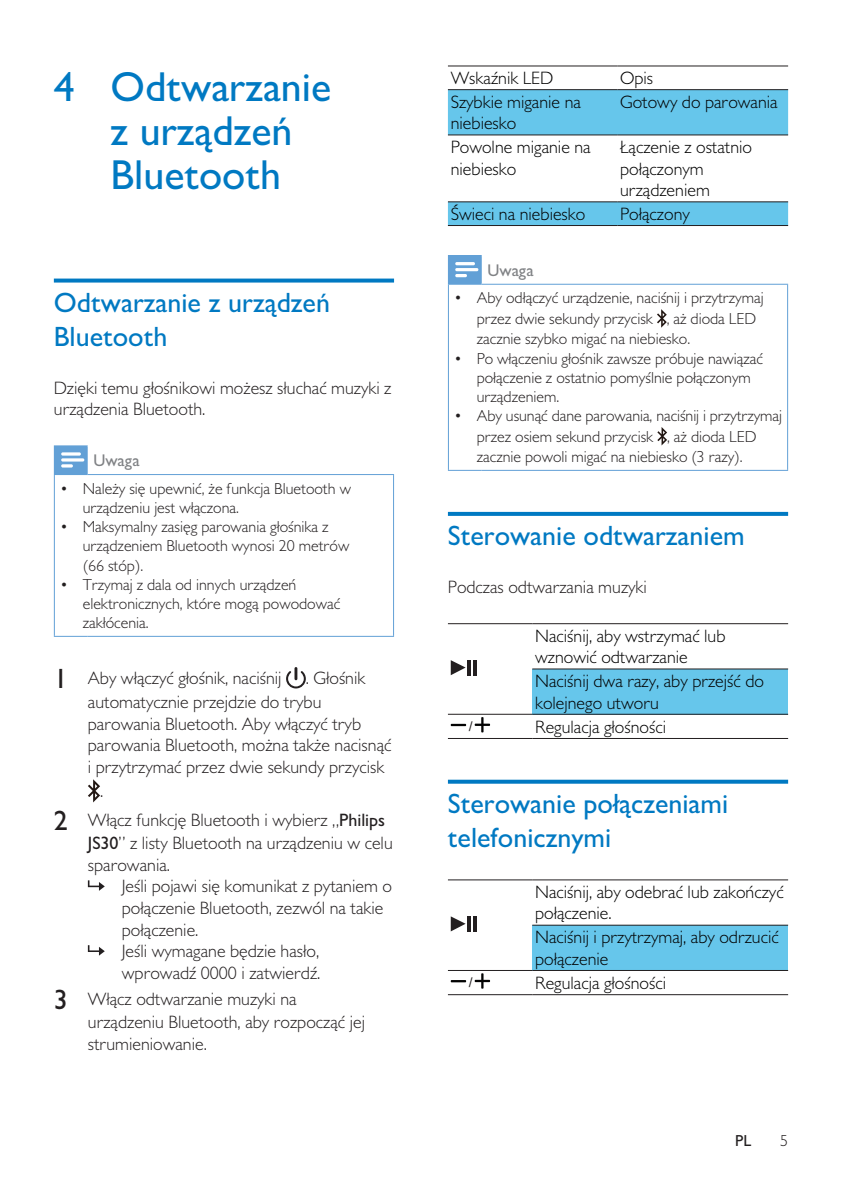
<style>
.page{position:relative;width:842px;height:1191px;background:#fff}
.page>*{position:absolute;margin:0;border:0;box-sizing:border-box;transform-origin:0 0}
.大标题{font:500 42px/44px "Gill Sans MT Pro";color:#0079c2;text-align:center}
.小标题_1{font:500 28px/33.6px "Gill Sans MT Pro";color:#0079c2}
.内文{font:300 18px/21.6px "Gill Sans MT Pro";color:#000}
.内文___tab6{font:300 18px/22.4px "Gill Sans MT Pro";color:#231f20}
.内文___L6___tab12{font:300 18px/21.6px "Gill Sans MT Pro";color:#231f20}
.内文-2{font:300 18px/21.6px "Gill Sans MT Pro";color:#231f20}
.小标题_3_note{font:500 17px "Gill Sans MT Pro";color:#808285}
.内文-1___tab4{font:300 16px/19.2px "Gill Sans MT Pro";color:#231f20}
.t1{font:500 16px "Gill Sans MT Pro";color:#231f20}
.内文number___tab6{font:500 14px "Gill Sans MT Pro";color:#231f20}
.s1{font-weight:500;font-size:28px}
.s2{font-weight:500}
</style>
<div class="page">
<svg style="left:54px;top:278px;width:340px;height:4px"></svg>
<div style="left:54px;top:446px;width:33px;height:28px;background:#62a0d6"></div>
<hr style="left:54px;top:475px;width:1px;height:161px;background:#62a0d6">
<hr style="left:393px;top:475px;width:1px;height:161px;background:#62a0d6">
<hr style="left:54px;top:445px;width:34px;height:1px;background:#62a0d6">
<hr style="left:54px;top:474px;width:33px;height:1px;background:#62a0d6">
<hr style="left:87px;top:474px;width:307px;height:1px;background:#62a0d6">
<hr style="left:54px;top:636px;width:33px;height:1px;background:#62a0d6">
<hr style="left:87px;top:636px;width:307px;height:1px;background:#62a0d6">
<svg style="left:61px;top:446px;width:27px;height:28px"></svg>
<svg style="left:286px;top:667px;width:20px;height:21px"></svg>
<svg style="left:88px;top:779px;width:12px;height:23px"></svg>
<svg style="left:88px;top:880px;width:17px;height:11px"></svg>
<svg style="left:88px;top:945px;width:17px;height:10px"></svg>
<svg style="left:448px;top:512px;width:340px;height:4px"></svg>
<svg style="left:448px;top:779px;width:340px;height:4px"></svg>
<svg style="left:448px;top:90px;width:340px;height:135px;fill:#66c6eb"></svg>
<hr style="left:448px;top:66px;width:169px;height:1px;background:#231f20">
<hr style="left:617px;top:66px;width:171px;height:1px;background:#231f20">
<hr style="left:448px;top:89px;width:169px;height:1px;background:#231f20">
<hr style="left:617px;top:89px;width:171px;height:1px;background:#231f20">
<hr style="left:448px;top:135px;width:169px;height:1px;background:#231f20">
<hr style="left:617px;top:135px;width:171px;height:1px;background:#231f20">
<hr style="left:448px;top:201px;width:169px;height:1px;background:#231f20">
<hr style="left:617px;top:201px;width:171px;height:1px;background:#231f20">
<hr style="left:448px;top:225px;width:169px;height:1px;background:#231f20">
<hr style="left:617px;top:225px;width:171px;height:1px;background:#231f20">
<div style="left:448px;top:255px;width:33px;height:29px;background:#62a0d6"></div>
<hr style="left:448px;top:285px;width:1px;height:185px;background:#62a0d6">
<hr style="left:787px;top:285px;width:1px;height:185px;background:#62a0d6">
<hr style="left:448px;top:255px;width:34px;height:1px;background:#62a0d6">
<hr style="left:448px;top:284px;width:33px;height:1px;background:#62a0d6">
<hr style="left:481px;top:284px;width:307px;height:1px;background:#62a0d6">
<hr style="left:448px;top:470px;width:33px;height:1px;background:#62a0d6">
<hr style="left:481px;top:470px;width:307px;height:1px;background:#62a0d6">
<svg style="left:455px;top:256px;width:27px;height:28px"></svg>
<svg style="left:657px;top:309px;width:10px;height:19px"></svg>
<svg style="left:657px;top:427px;width:10px;height:18px"></svg>
<div style="left:532px;top:669px;width:256px;height:45px;background:#66c6eb"></div>
<hr style="left:448px;top:623px;width:84px;height:1px;background:#231f20">
<hr style="left:532px;top:623px;width:256px;height:1px;background:#231f20">
<hr style="left:532px;top:668px;width:256px;height:1px;background:#231f20">
<hr style="left:448px;top:714px;width:84px;height:1px;background:#231f20">
<hr style="left:532px;top:714px;width:256px;height:1px;background:#231f20">
<hr style="left:448px;top:738px;width:84px;height:1px;background:#231f20">
<hr style="left:532px;top:738px;width:256px;height:1px;background:#231f20">
<hr style="left:467px;top:660px;width:3px;height:15px;background:#231f20">
<hr style="left:473px;top:660px;width:3px;height:15px;background:#231f20">
<svg style="left:451px;top:660px;width:15px;height:15px"></svg>
<svg style="left:451px;top:724px;width:15px;height:2px"></svg>
<svg style="left:475px;top:717px;width:15px;height:15px"></svg>
<div style="left:532px;top:925px;width:256px;height:45px;background:#66c6eb"></div>
<hr style="left:448px;top:879px;width:84px;height:1px;background:#231f20">
<hr style="left:532px;top:879px;width:256px;height:1px;background:#231f20">
<hr style="left:532px;top:925px;width:256px;height:1px;background:#231f20">
<hr style="left:448px;top:970px;width:84px;height:1px;background:#231f20">
<hr style="left:532px;top:970px;width:256px;height:1px;background:#231f20">
<hr style="left:448px;top:994px;width:84px;height:1px;background:#231f20">
<hr style="left:532px;top:994px;width:256px;height:1px;background:#231f20">
<hr style="left:467px;top:916px;width:3px;height:15px;background:#231f20">
<hr style="left:473px;top:916px;width:3px;height:15px;background:#231f20">
<svg style="left:451px;top:916px;width:15px;height:15px"></svg>
<svg style="left:451px;top:980px;width:15px;height:2px"></svg>
<svg style="left:475px;top:973px;width:15px;height:15px"></svg>
<p class="大标题" style="left:54px;top:64px;width:279px">4 Odtwarzanie z urządzeń<br>Bluetooth</p>
<p class="小标题_1" style="left:54px;top:285px;width:278px">Odtwarzanie z urządzeń<br>Bluetooth</p>
<p class="内文-2" style="left:54px;top:376px;width:339px">Dzięki temu głośnikowi możesz słuchać muzyki z urządzenia Bluetooth.</p>
<p class="小标题_3_note" style="left:93px;top:450px;width:48px">Uwaga</p>
<p class="内文-1___tab4" style="left:83px;top:478px;width:270px;text-indent:-23px">• Należy się upewnić, że funkcja Bluetooth w urządzeniu jest włączona.</p>
<p class="内文-1___tab4" style="left:83px;top:517px;width:268px;text-indent:-23px">• Maksymalny zasięg parowania głośnika z urządzeniem Bluetooth wynosi 20 metrów (66 stóp).</p>
<p class="内文-1___tab4" style="left:83px;top:574px;width:259px;text-indent:-23px">• Trzymaj z dala od innych urządzeń elektronicznych, które mogą powodować zakłócenia.</p>
<p class="内文___tab6" style="left:54px;top:666px;width:229px"><span class="s1">1</span> Aby włączyć głośnik, naciśnij</p>
<p class="内文___tab6" style="left:88px;top:666px;width:279px;line-height:23.6px;text-indent:218px">. Głośnik automatycznie przejdzie do trybu</p>
<p class="内文___tab6" style="left:88px;top:712px;width:305px;line-height:21.6px">parowania Bluetooth. Aby włączyć tryb parowania Bluetooth, można także nacisnąć i przytrzymać przez dwie sekundy przycisk</p>
<p class="内文___tab6" style="left:100px;top:779px;width:5px">.</p>
<p class="内文___tab6" style="left:88px;top:808px;width:306px;text-indent:-34px"><span class="s1">2</span> Włącz funkcję Bluetooth i wybierz „<span class="s2">Philips<br>JS30</span>” z listy Bluetooth na urządzeniu w celu sparowania.</p>
<p class="内文___L6___tab12" style="left:122px;top:875px;width:272px">Jeśli pojawi się komunikat z pytaniem o połączenie Bluetooth, zezwól na takie połączenie.</p>
<p class="内文___L6___tab12" style="left:122px;top:940px;width:200px">Jeśli wymagane będzie hasło, wprowadź 0000 i zatwierdź.</p>
<p class="内文___tab6" style="left:88px;top:988px;width:279px;text-indent:-34px"><span class="s1">3</span> Włącz odtwarzanie muzyki na urządzeniu Bluetooth, aby rozpocząć jej strumieniowanie.</p>
<p class="内文" style="left:451px;top:67px;width:104px">Wskaźnik LED</p>
<p class="内文" style="left:620px;top:67px;width:35px">Opis</p>
<p class="内文" style="left:451px;top:90px;width:132px">Szybkie miganie na niebiesko</p>
<p class="内文" style="left:620px;top:90px;width:159px">Gotowy do parowania</p>
<p class="内文" style="left:451px;top:136px;width:141px">Powolne miganie na niebiesko</p>
<p class="内文" style="left:620px;top:136px;width:133px">Łączenie z ostatnio połączonym urządzeniem</p>
<p class="内文" style="left:451px;top:203px;width:136px">Świeci na niebiesko</p>
<p class="内文" style="left:620px;top:203px;width:71px">Połączony</p>
<p class="小标题_3_note" style="left:487px;top:260px;width:48px">Uwaga</p>
<p class="内文-1___tab4" style="left:477px;top:287px;width:288px;line-height:20.4px;text-indent:-23px">• Aby odłączyć urządzenie, naciśnij i przytrzymaj przez dwie sekundy przycisk , aż dioda LED zacznie szybko migać na niebiesko.</p>
<p class="内文-1___tab4" style="left:477px;top:348px;width:288px;text-indent:-23px">• Po włączeniu głośnik zawsze próbuje nawiązać połączenie z ostatnio pomyślnie połączonym urządzeniem.</p>
<p class="内文-1___tab4" style="left:477px;top:405px;width:307px;line-height:20.4px;text-indent:-23px">• Aby usunąć dane parowania, naciśnij i przytrzymaj przez osiem sekund przycisk , aż dioda LED zacznie powoli migać na niebiesko (3 razy).</p>
<p class="小标题_1" style="left:448px;top:519px;width:298px">Sterowanie odtwarzaniem</p>
<p class="内文-2" style="left:448px;top:576px;width:200px">Podczas odtwarzania muzyki</p>
<p class="内文" style="left:535px;top:624px;width:192px">Naciśnij, aby wstrzymać lub wznowić odtwarzanie</p>
<p class="内文" style="left:535px;top:670px;width:230px">Naciśnij dwa razy, aby przejść do kolejnego utworu</p>
<p class="内文number___tab6" style="left:469px;top:718px;width:5px">/</p>
<p class="内文" style="left:535px;top:715px;width:132px">Regulacja głośności</p>
<p class="小标题_1" style="left:448px;top:786px;width:282px">Sterowanie połączeniami telefonicznymi</p>
<p class="内文" style="left:535px;top:880px;width:250px">Naciśnij, aby odebrać lub zakończyć połączenie.</p>
<p class="内文" style="left:535px;top:926px;width:245px">Naciśnij i przytrzymaj, aby odrzucić połączenie</p>
<p class="内文number___tab6" style="left:469px;top:974px;width:5px">/</p>
<p class="内文" style="left:535px;top:971px;width:132px">Regulacja głośności</p>
<p class="t1" style="left:735px;top:1131px;width:17px">PL</p>
<p class="内文-1___tab4" style="left:780px;top:1131px;width:9px">5</p>
</div>
